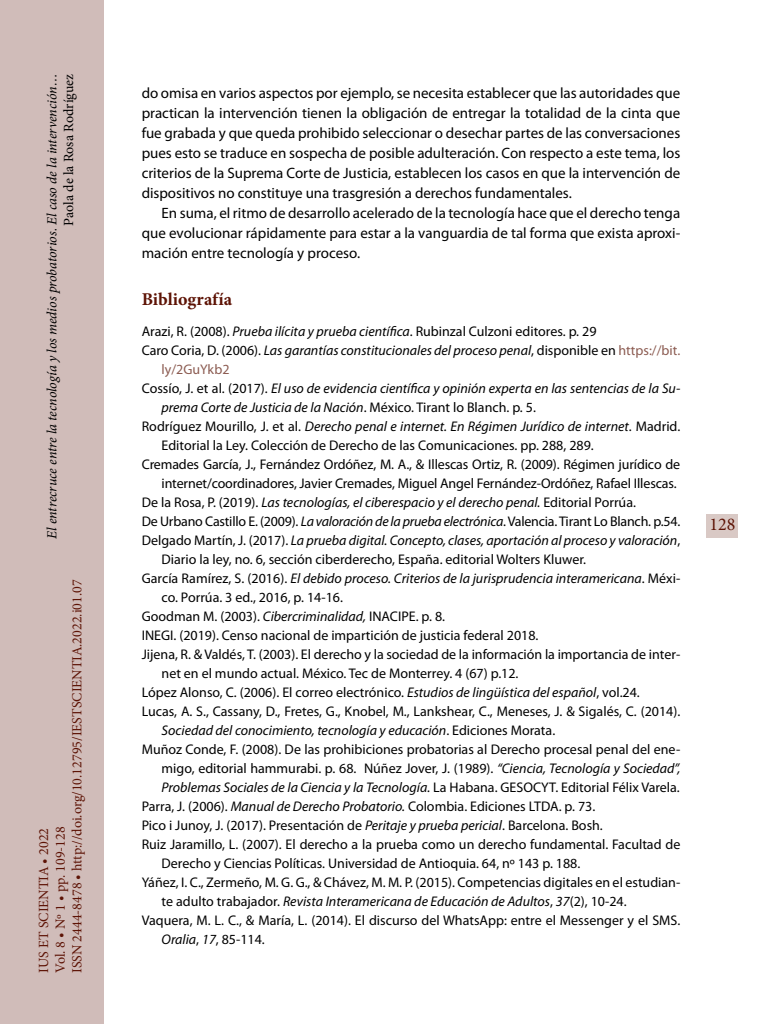
<style>
.page{position:relative;width:768px;height:1024px;background:#fff}
.page>*{position:absolute;margin:0;border:0;box-sizing:border-box;transform-origin:0 0}
._41_Enunciado_1_1{font:700 18px "Minion Pro";color:#5d1305}
.t1{font:18px "Minion Pro";color:#5d1305}
._00_bsc{font:15px/20px "Myriad Pro";letter-spacing:-.005em;color:#000;text-align:justify}
._80_bibliografía{font:14px/19px "Myriad Pro";color:#000}
._80_bibliografía-2{font:italic 14px/19px "Myriad Pro";color:#000}
.t2{font:14px/16.8px "Minion Pro";color:#5d1305}
.t3{font:italic 14px "Minion Pro";letter-spacing:-.005em;color:#000}
.t4{font:14px "Minion Pro";color:#000}
.s1{font-style:italic}
.s2{font-style:normal}
.s3{font-style:normal;color:#8c5c52}
</style>
<div class="page">
<div style="left:0;top:0;width:103px;height:1024px;background:#d0bcb9"></div>
<div style="left:707px;top:514px;width:31px;height:24px;background:#d9c9c5"></div>
<p class="t3" style="left:42px;top:539px;width:467px;rotate:-90deg">El entrecruce entre la tecnología y los medios probatorios. El caso de la intervención…</p>
<p class="t4" style="left:59px;top:226px;width:153px;rotate:-90deg">Paola de la Rosa Rodríguez</p>
<p class="t2" style="left:35px;top:973px;width:395px;rotate:-90deg">IUS ET SCIENTIA • 2022<br>Vol. 8 • Nº 1 • pp. 109-128<br>ISSN 2444-8478 • http://doi.org/10.12795/IESTSCIENTIA.2022.i01.07</p>
<p class="_00_bsc" style="left:142px;top:83px;width:540px">do omisa en varios aspectos por ejemplo, se necesita establecer que las autoridades que practican la intervención tienen la obligación de entregar la totalidad de la cinta que fue grabada y que queda prohibido seleccionar o desechar partes de las conversaciones pues esto se traduce en sospecha de posible adulteración. Con respecto a este tema, los criterios de la Suprema Corte de Justicia, establecen los casos en que la intervención de dispositivos no constituye una trasgresión a derechos fundamentales.</p>
<p class="_00_bsc" style="left:142px;top:203px;width:540px;text-indent:20px">En suma, el ritmo de desarrollo acelerado de la tecnología hace que el derecho tenga que evolucionar rápidamente para estar a la vanguardia de tal forma que exista aproxi&shy;mación entre tecnología y proceso.</p>
<p class="_41_Enunciado_1_1" style="left:142px;top:287px;width:92px">Bibliografía</p>
<p class="_80_bibliografía" style="left:142px;top:321px;width:456px">Arazi, R. (2008). <span class="s1">Prueba ilícita y prueba científica</span>. Rubinzal Culzoni editores. p. 29</p>
<p class="_80_bibliografía-2" style="left:162px;top:340px;width:520px;text-indent:-20px"><span class="s2">Caro Coria, D. (2006).</span> Las garantías constitucionales del proceso penal<span class="s2">, disponible en</span> <span class="s3">https://bit. ly/2GuYkb2</span></p>
<p class="_80_bibliografía-2" style="left:162px;top:378px;width:520px;text-indent:-20px"><span class="s2">Cossío, J. et al. (2017).</span> El uso de evidencia científica y opinión experta en las sentencias de la Su&shy;prema Corte de Justicia de la Nación<span class="s2">. México. Tirant lo Blanch. p. 5.</span></p>
<p class="_80_bibliografía" style="left:162px;top:416px;width:520px;text-indent:-20px">Rodríguez Mourillo, J. et al. <span class="s1">Derecho penal e internet. En Régimen Jurídico de internet</span>. Madrid.<br>Editorial la Ley. Colección de Derecho de las Comunicaciones. pp. 288, 289.</p>
<p class="_80_bibliografía" style="left:142px;top:454px;width:540px;text-align:right">Cremades García, J., Fernández Ordóñez, M. A., &amp; Illescas Ortiz, R. (2009). Régimen jurídico de internet/coordinadores, Javier Cremades, Miguel Angel Fernández-Ordóñez, Rafael Illescas.</p>
<p class="_80_bibliografía-2" style="left:142px;top:492px;width:496px"><span class="s2">De la Rosa, P. (2019).</span> Las tecnologías, el ciberespacio y el derecho penal. <span class="s2">Editorial Porrúa.</span></p>
<p class="_80_bibliografía" style="left:142px;top:511px;width:540px">De Urbano Castillo E. (2009). <span class="s1">La valoración de la prueba electrónica</span>. Valencia. Tirant Lo Blanch. p.54.</p>
<p class="_80_bibliografía" style="left:162px;top:530px;width:520px;text-indent:-20px">Delgado Martín, J. (2017). <span class="s1">La prueba digital. Concepto, clases, aportación al proceso y valoración</span>,<br>Diario la ley, no. 6, sección ciberderecho, España. editorial Wolters Kluwer.</p>
<p class="_80_bibliografía" style="left:162px;top:568px;width:520px;text-indent:-20px">García Ramírez, S. (2016). <span class="s1">El debido proceso. Criterios de la jurisprudencia interamericana</span>. Méxi&shy;co. Porrúa. 3 ed., 2016, p. 14-16.</p>
<p class="_80_bibliografía" style="left:142px;top:606px;width:305px">Goodman M. (2003). <span class="s1">Cibercriminalidad,</span> INACIPE. p. 8.</p>
<p class="_80_bibliografía" style="left:142px;top:625px;width:398px">INEGI. (2019). Censo nacional de impartición de justicia federal 2018.</p>
<p class="_80_bibliografía" style="left:162px;top:644px;width:520px;text-indent:-20px">Jijena, R. &amp; Valdés, T. (2003). El derecho y la sociedad de la información la importancia de inter&shy;net en el mundo actual. México. Tec de Monterrey. 4 (67) p.12.</p>
<p class="_80_bibliografía" style="left:142px;top:682px;width:500px">López Alonso, C. (2006). El correo electrónico. <span class="s1">Estudios de lingüística del español</span>, vol.24.</p>
<p class="_80_bibliografía" style="left:162px;top:701px;width:520px;text-indent:-20px">Lucas, A. S., Cassany, D., Fretes, G., Knobel, M., Lankshear, C., Meneses, J. &amp; Sigalés, C. (2014).<br><span class="s1">Sociedad del conocimiento, tecnología y educación</span>. Ediciones Morata.</p>
<p class="_80_bibliografía" style="left:162px;top:739px;width:520px;text-align:justify;text-indent:-20px">Muñoz Conde, F. (2008). De las prohibiciones probatorias al Derecho procesal penal del ene&shy;migo, editorial hammurabi. p. 68. Núñez Jover, J. (1989). <span class="s1">“Ciencia, Tecnología y Sociedad”, Problemas Sociales de la Ciencia y la Tecnología.</span> La Habana. GESOCYT. Editorial Félix Varela.</p>
<p class="_80_bibliografía" style="left:142px;top:796px;width:455px">Parra, J. (2006). <span class="s1">Manual de Derecho Probatorio.</span> Colombia. Ediciones LTDA. p. 73.</p>
<p class="_80_bibliografía" style="left:142px;top:815px;width:463px">Pico i Junoy, J. (2017). Presentación de <span class="s1">Peritaje y prueba pericial</span>. Barcelona. Bosh.</p>
<p class="_80_bibliografía" style="left:162px;top:834px;width:520px;text-indent:-20px">Ruiz Jaramillo, L. (2007). El derecho a la prueba como un derecho fundamental. Facultad de<br>Derecho y Ciencias Políticas. Universidad de Antioquia. 64, nº 143 p. 188.</p>
<p class="_80_bibliografía" style="left:162px;top:872px;width:520px;text-indent:-20px">Yáñez, I. C., Zermeño, M. G. G., &amp; Chávez, M. M. P. (2015). Competencias digitales en el estudian&shy;te adulto trabajador. <span class="s1">Revista Interamericana de Educación de Adultos</span>, <span class="s1">37</span>(2), 10-24.</p>
<p class="_80_bibliografía" style="left:162px;top:910px;width:520px;text-indent:-20px">Vaquera, M. L. C., &amp; María, L. (2014). El discurso del WhatsApp: entre el Messenger y el SMS.<br><span class="s1">Oralia</span>, <span class="s1">17</span>, 85-114.</p>
<p class="t1" style="left:709px;top:512px;width:27px">128</p>
</div>
